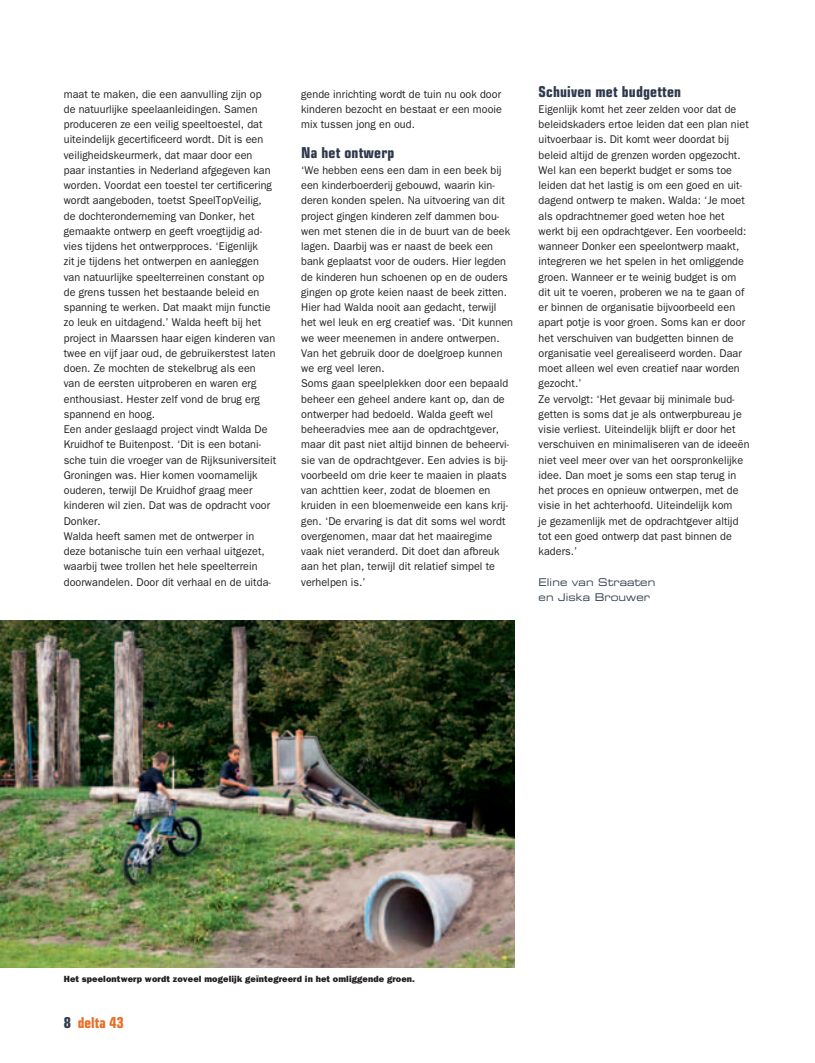
<style>
.page{position:relative;width:815px;height:1063px;background:#fff}
.page>*{position:absolute;margin:0;border:0;box-sizing:border-box;transform-origin:0 0}
.t1{font:700 condensed 15px "Eurostile";letter-spacing:.01em;color:#2f394d}
.t2{font:700 condensed 15px "Eurostile";letter-spacing:.005em;color:#e96d24;scale:.96 1}
.t3{font:11.25px/15.2px "Franklin Gothic";letter-spacing:.005em;color:#231f20;scale:.96 1}
.t4{font:10.62px/15.2px "Eurostile Extended Two";letter-spacing:.01em;color:#2f394d;scale:.9 1}
.t5{font:800 9px "Franklin Gothic";letter-spacing:.015em;color:#231f20}
.s1{color:#2f394d}
</style>
<div class="page">
<img style="left:0;top:620px;width:514px;height:347px">
<p class="t3" style="left:64px;top:86px;width:223px">maat te maken, die een aanvulling zijn op<br>de natuurlijke speelaanleidingen. Samen produceren ze een veilig speeltoestel, dat uiteindelijk gecertificeerd wordt. Dit is een veiligheidskeurmerk, dat maar door een paar instanties in Nederland afgegeven kan worden. Voordat een toestel ter certificering wordt aangeboden, toetst SpeelTopVeilig, de dochteronderneming van Donker, het gemaakte ontwerp en geeft vroegtijdig ad&shy;vies tijdens het ontwerpproces. ‘Eigenlijk<br>zit je tijdens het ontwerpen en aanleggen van natuurlijke speelterreinen constant op de grens tussen het bestaande beleid en spanning te werken. Dat maakt mijn functie zo leuk en uitdagend.’ Walda heeft bij het project in Maarssen haar eigen kinderen van twee en vijf jaar oud, de gebruikerstest laten doen. Ze mochten de stekelbrug als een<br>van de eersten uitproberen en waren erg enthousiast. Hester zelf vond de brug erg spannend en hoog.<br>Een ander geslaagd project vindt Walda De Kruidhof te Buitenpost. ‘Dit is een botani&shy;sche tuin die vroeger van de Rijksuniversiteit Groningen was. Hier komen voornamelijk ouderen, terwijl De Kruidhof graag meer kinderen wil zien. Dat was de opdracht voor Donker.<br>Walda heeft samen met de ontwerper in deze botanische tuin een verhaal uitgezet, waarbij twee trollen het hele speelterrein doorwandelen. Door dit verhaal en de uitda-</p>
<p class="t3" style="left:301px;top:86px;width:211px;text-align:justify">gende inrichting wordt de tuin nu ook door kinderen bezocht en bestaat er een mooie mix tussen jong en oud.</p>
<h1 class="t1" style="left:301px;top:143px;width:95px">Na het ontwerp</h1>
<p class="t3" style="left:301px;top:162px;width:222px">‘We hebben eens een dam in een beek bij een kinderboerderij gebouwd, waarin kin&shy;deren konden spelen. Na uitvoering van dit project gingen kinderen zelf dammen bou&shy;wen met stenen die in de buurt van de beek lagen. Daarbij was er naast de beek een bank geplaatst voor de ouders. Hier legden de kinderen hun schoenen op en de ouders gingen op grote keien naast de beek zitten.<br>Hier had Walda nooit aan gedacht, terwijl het wel leuk en erg creatief was. ‘Dit kunnen we weer meenemen in andere ontwerpen.<br>Van het gebruik door de doelgroep kunnen we erg veel leren.<br>Soms gaan speelplekken door een bepaald beheer een geheel andere kant op, dan de ontwerper had bedoeld. Walda geeft wel beheeradvies mee aan de opdrachtgever, maar dit past niet altijd binnen de beheervi&shy;sie van de opdrachtgever. Een advies is bij&shy;voorbeeld om drie keer te maaien in plaats van achttien keer, zodat de bloemen en kruiden in een bloemenweide een kans krij&shy;gen. ‘De ervaring is dat dit soms wel wordt overgenomen, maar dat het maairegime vaak niet veranderd. Dit doet dan afbreuk aan het plan, terwijl dit relatief simpel te verhelpen is.’</p>
<h1 class="t1" style="left:539px;top:82px;width:144px">Schuiven met budgetten</h1>
<p class="t3" style="left:539px;top:101px;width:221px">Eigenlijk komt het zeer zelden voor dat de beleidskaders ertoe leiden dat een plan niet uitvoerbaar is. Dit komt weer doordat bij beleid altijd de grenzen worden opgezocht.<br>Wel kan een beperkt budget er soms toe leiden dat het lastig is om een goed en uit&shy;dagend ontwerp te maken. Walda: ‘Je moet als opdrachtnemer goed weten hoe het werkt bij een opdrachtgever. Een voorbeeld: wanneer Donker een speelontwerp maakt, integreren we het spelen in het omliggende groen. Wanneer er te weinig budget is om dit uit te voeren, proberen we na te gaan of er binnen de organisatie bijvoorbeeld een apart potje is voor groen. Soms kan er door het verschuiven van budgetten binnen de organisatie veel gerealiseerd worden. Daar moet alleen wel even creatief naar worden gezocht.’<br>Ze vervolgt: ‘Het gevaar bij minimale bud&shy;getten is soms dat je als ontwerpbureau je visie verliest. Uiteindelijk blijft er door het verschuiven en minimaliseren van de ideeën niet veel meer over van het oorspronkelijke idee. Dan moet je soms een stap terug in het proces en opnieuw ontwerpen, met de visie in het achterhoofd. Uiteindelijk kom<br>je gezamenlijk met de opdrachtgever altijd tot een goed ontwerp dat past binnen de kaders.’</p>
<p class="t4" style="left:539px;top:574px;width:131px">Eline van Straaten en Jiska Brouwer</p>
<p class="t5" style="left:64px;top:974px;width:353px">Het speelontwerp wordt zoveel mogelijk geïntegreerd in het omliggende groen.</p>
<h1 class="t2" style="left:64px;top:1013px;width:64px"><span class="s1">8</span> delta 43</h1>
</div>
